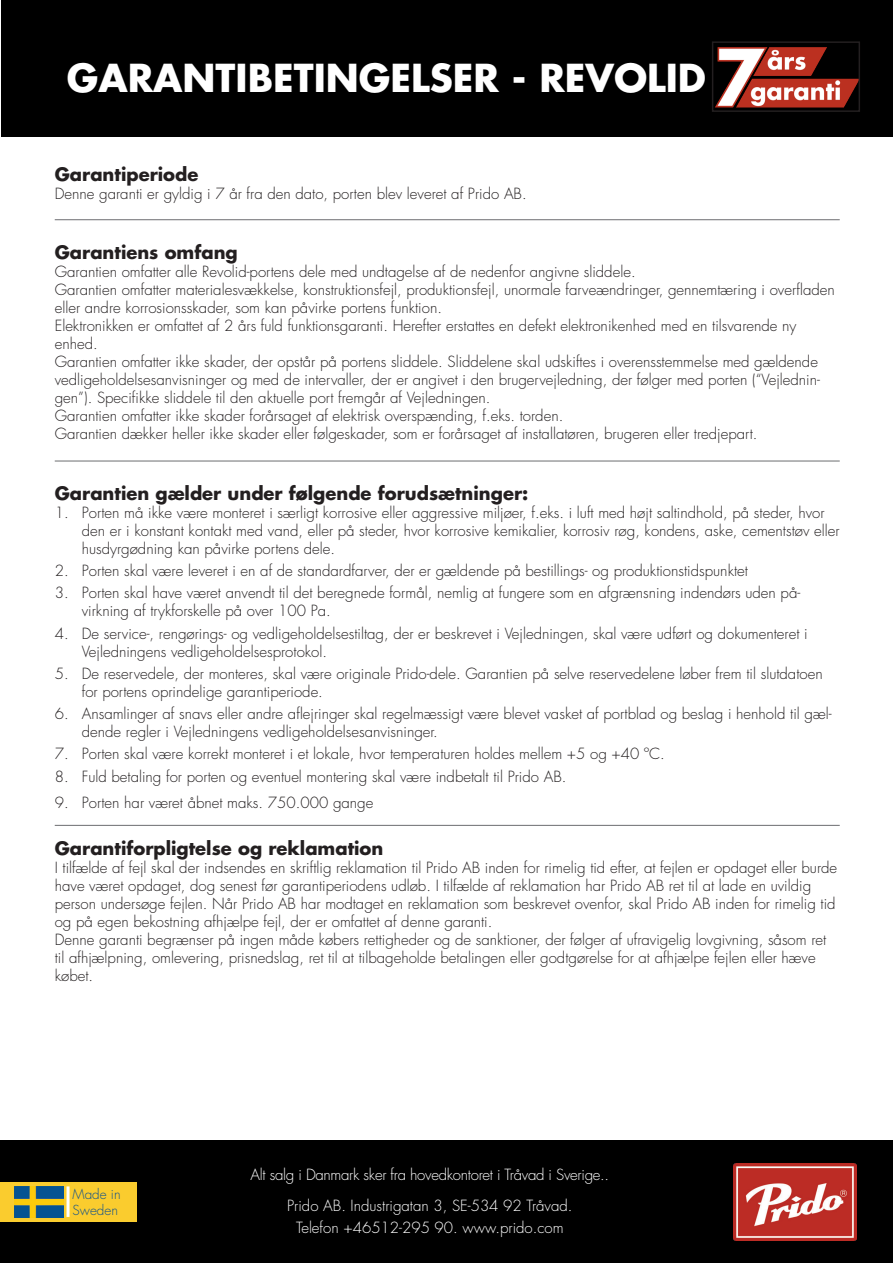
<style>
.page{position:relative;width:893px;height:1263px;background:#fff}
.page>*{position:absolute;margin:0;border:0;box-sizing:border-box;transform-origin:0 0}
.t1{font:700 37.5px "Futura Std";color:#fff}
.t2{font:700 18px "Futura Std";color:#231f20}
.t3{font:300 15px/18px "Futura Std";color:#231f20}
.t4{font:300 15px/31px "Futura Std";letter-spacing:-.02em;color:#fff;text-align:center}
.t5{font:300 15px "Futura Std";color:#fff}
.t6{font:300 13.5px/16.2px "Futura Std";color:#10518d}
</style>
<div class="page">
<div style="left:1px;top:0;width:892px;height:136px;background:#000"></div>
<img style="left:715px;top:47px;width:142px;height:61px">
<div style="left:712px;top:41px;width:148px;height:71px;border:2px solid #231f20"></div>
<div style="left:0;top:1141px;width:893px;height:122px;background:#000"></div>
<img style="left:733px;top:1163px;width:124px;height:77px">
<div style="left:0;top:1182px;width:136px;height:40px;background:#facc2e"></div>
<img style="left:15px;top:1186px;width:49px;height:31px">
<hr style="left:67px;top:1186px;width:3px;height:31px;background:#fff">
<hr style="left:55px;top:825px;width:785px;height:1px;background:#6c6d70">
<hr style="left:55px;top:461px;width:785px;height:1px;background:#6c6d70">
<hr style="left:55px;top:219px;width:785px;height:1px;background:#6c6d70">
<p class="t1" style="left:67px;top:53px;width:641px">GARANTIBETINGELSER - REVOLID</p>
<p class="t2" style="left:55px;top:162px;width:145px">Garantiperiode</p>
<p class="t3" style="left:55px;top:185px;width:473px">Denne garanti er gyldig i 7 år fra den dato, porten blev leveret af Prido AB.</p>
<p class="t2" style="left:55px;top:240px;width:185px">Garantiens omfang</p>
<p class="t3" style="left:55px;top:263px;width:582px">Garantien omfatter alle Revolid-portens dele med undtagelse af de nedenfor angivne sliddele.</p>
<p class="t3" style="left:55px;top:281px;width:782px">Garantien omfatter materialesvækkelse, konstruktionsfejl, produktionsfejl, unormale farveændringer, gennemtæring i overfladen eller andre korrosionsskader, som kan påvirke portens funktion.</p>
<p class="t3" style="left:55px;top:317px;width:743px">Elektronikken er omfattet af 2 års fuld funktionsgaranti. Herefter erstattes en defekt elektronikenhed med en tilsvarende ny enhed.</p>
<p class="t3" style="left:55px;top:353px;width:767px">Garantien omfatter ikke skader, der opstår på portens sliddele. Sliddelene skal udskiftes i overensstemmelse med gældende vedligeholdelsesanvisninger og med de intervaller, der er angivet i den brugervejledning, der følger med porten (“Vejlednin&shy;gen”). Specifikke sliddele til den aktuelle port fremgår af Vejledningen.</p>
<p class="t3" style="left:55px;top:407px;width:510px">Garantien omfatter ikke skader forårsaget af elektrisk overspænding, f.eks. torden.</p>
<p class="t3" style="left:55px;top:425px;width:704px">Garantien dækker heller ikke skader eller følgeskader, som er forårsaget af installatøren, brugeren eller tredjepart.</p>
<p class="t2" style="left:55px;top:481px;width:475px">Garantien gælder under følgende forudsætninger:</p>
<p class="t3" style="left:82px;top:504px;width:759px;text-indent:-27px">1. Porten må ikke være monteret i særligt korrosive eller aggressive miljøer, f.eks. i luft med højt saltindhold, på steder, hvor den er i konstant kontakt med vand, eller på steder, hvor korrosive kemikalier, korrosiv røg, kondens, aske, cementstøv eller husdyrgødning kan påvirke portens dele.</p>
<p class="t3" style="left:55px;top:562px;width:695px">2. Porten skal være leveret i en af de standardfarver, der er gældende på bestillings- og produktionstidspunktet</p>
<p class="t3" style="left:82px;top:584px;width:720px;text-indent:-27px">3. Porten skal have været anvendt til det beregnede formål, nemlig at fungere som en afgrænsning indendørs uden på&shy;virkning af trykforskelle på over 100 Pa.</p>
<p class="t3" style="left:82px;top:625px;width:727px;text-indent:-27px">4. De service-, rengørings- og vedligeholdelsestiltag, der er beskrevet i Vejledningen, skal være udført og dokumenteret i<br>Vejledningens vedligeholdelsesprotokol.</p>
<p class="t3" style="left:82px;top:665px;width:742px;text-indent:-27px">5. De reservedele, der monteres, skal være originale Prido-dele. Garantien på selve reservedelene løber frem til slutdatoen for portens oprindelige garantiperiode.</p>
<p class="t3" style="left:82px;top:705px;width:751px;text-indent:-27px">6. Ansamlinger af snavs eller andre aflejringer skal regelmæssigt være blevet vasket af portblad og beslag i henhold til gæl&shy;dende regler i Vejledningens vedligeholdelsesanvisninger.</p>
<p class="t3" style="left:55px;top:745px;width:611px">7. Porten skal være korrekt monteret i et lokale, hvor temperaturen holdes mellem +5 og +40 ºC.</p>
<p class="t3" style="left:55px;top:768px;width:513px">8. Fuld betaling for porten og eventuel montering skal være indbetalt til Prido AB.</p>
<p class="t3" style="left:55px;top:793px;width:320px">9. Porten har været åbnet maks. 750.000 gange</p>
<p class="t2" style="left:55px;top:836px;width:330px">Garantiforpligtelse og reklamation</p>
<p class="t3" style="left:55px;top:859px;width:784px">I tilfælde af fejl skal der indsendes en skriftlig reklamation til Prido AB inden for rimelig tid efter, at fejlen er opdaget eller burde have været opdaget, dog senest før garantiperiodens udløb. I tilfælde af reklamation har Prido AB ret til at lade en uvildig person undersøge fejlen. Når Prido AB har modtaget en reklamation som beskrevet ovenfor, skal Prido AB inden for rimelig tid og på egen bekostning afhjælpe fejl, der er omfattet af denne garanti.</p>
<p class="t3" style="left:55px;top:931px;width:773px">Denne garanti begrænser på ingen måde købers rettigheder og de sanktioner, der følger af ufravigelig lovgivning, såsom ret til afhjælpning, omlevering, prisnedslag, ret til at tilbageholde betalingen eller godtgørelse for at afhjælpe fejlen eller hæve købet.</p>
<p class="t6" style="left:73px;top:1186px;width:50px">Made in<br>Sweden</p>
<p class="t4" style="left:251px;top:1159px;width:360px">Alt salg i Danmark sker fra hovedkontoret i Tråvad i Sverige..<br>Prido AB. Industrigatan 3, SE-534 92 Tråvad.</p>
<p class="t5" style="left:296px;top:1219px;width:269px">Telefon +46512-295 90. www.prido.com</p>
</div>
